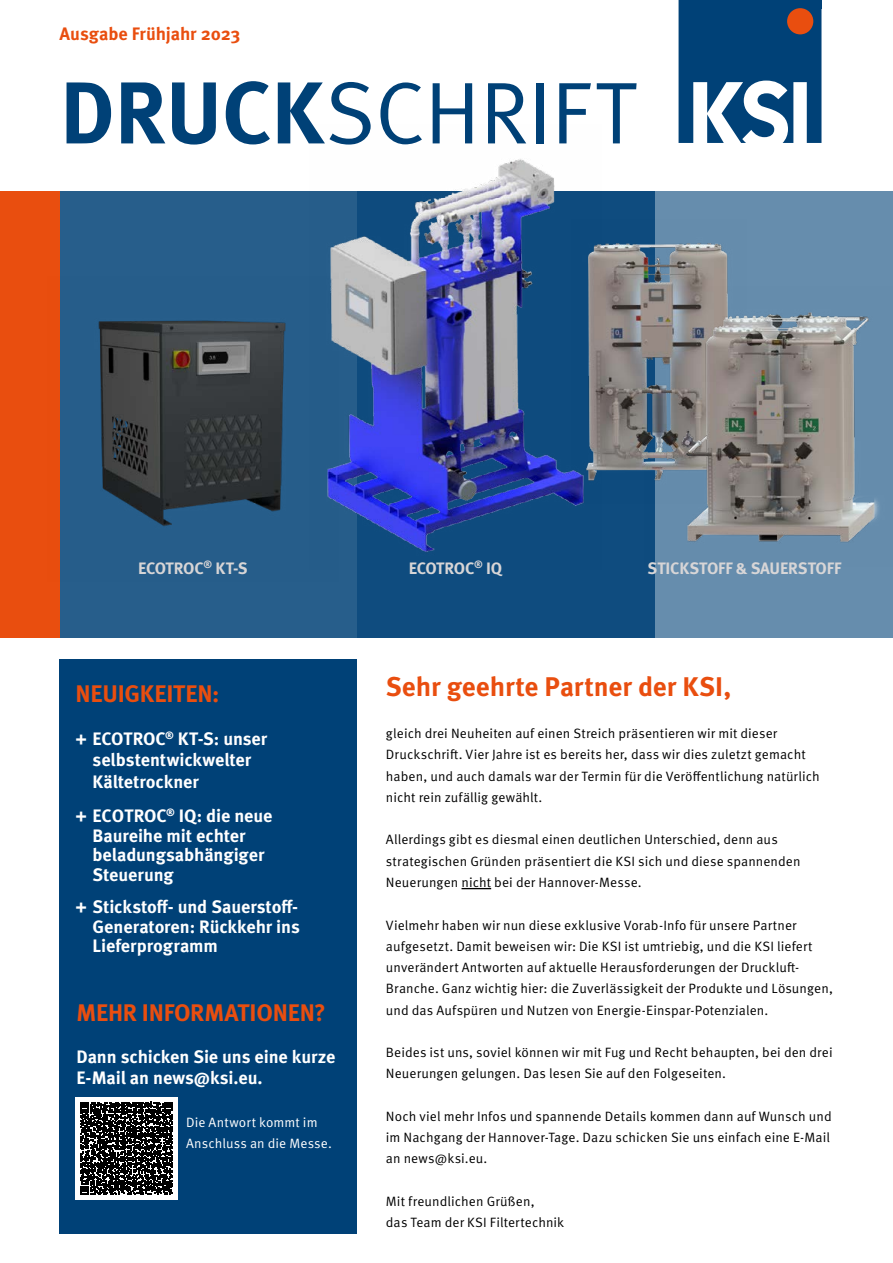
<style>
.page{position:relative;width:893px;height:1263px;background:#fff}
.page>*{position:absolute;margin:0;border:0;box-sizing:border-box;transform-origin:0 0}
.t1{font:87.75px "Meta OT";letter-spacing:-.01em;color:#004177}
.t2{font:700 27px "Meta OT";color:#e94e0f}
.t3{font:700 24px "Meta OT";letter-spacing:-.01em;color:#e94e0f}
.t4{font:700 18px/19.5px "Meta OT";letter-spacing:-.005em;color:#fff}
.t5{font:700 18px "Meta OT";letter-spacing:-.01em;color:#e94e0f}
.t6{font:700 16.5px "Meta OT";letter-spacing:-.015em;color:#d8d6d7}
.t7{font:13.5px/21.3px "Meta OT";letter-spacing:.005em;color:#000}
.t8{font:13.5px/21.3px "Meta OT";letter-spacing:.005em;color:#fff}
.s1{font-weight:700}
</style>
<div class="page">
<div style="left:60px;top:191px;width:595px;height:447px;background:#275e8b"></div>
<svg style="left:357px;top:191px;width:536px;height:447px;background:#407199"></svg>
<div style="left:0;top:191px;width:60px;height:447px;background:#e94e0f"></div>
<svg style="left:679px;top:0;width:142px;height:143px"></svg>
<div style="left:787px;top:8px;width:26px;height:26px;background:#e94e0f;border-radius:50%"></div>
<hr style="left:461px;top:888px;width:30px;height:1px;background:#000">
<div style="left:60px;top:659px;width:297px;height:574px;background:#004177"></div>
<div style="left:76px;top:1097px;width:102px;height:102px;background:#fff"></div>
<svg style="left:80px;top:1102px;width:93px;height:92px"></svg>
<img style="left:330px;top:159px;width:272px;height:410px">
<img style="left:572px;top:220px;width:174px;height:283px">
<img style="left:644px;top:286px;width:249px;height:281px">
<img style="left:98px;top:276px;width:240px;height:293px">
<p class="t5" style="left:60px;top:22px;width:182px">Ausgabe Frühjahr 2023</p>
<p class="t1" style="left:60px;top:60px;width:577px"><span class="s1">DRUCK</span>SCHRIFT</p>
<p class="t6" style="left:138px;top:558px;width:111px">ECOTROC<sup>®</sup> KT-S</p>
<p class="t6" style="left:409px;top:558px;width:95px">ECOTROC<sup>®</sup> IQ</p>
<p class="t6" style="left:648px;top:558px;width:195px">STICKSTOFF &amp; SAUERSTOFF</p>
<p class="t3" style="left:76px;top:678px;width:145px">NEUIGKEITEN:</p>
<p class="t4" style="left:93px;top:728px;width:176px;line-height:21.6px;text-indent:-17px">+ ECOTROC<sup>®</sup> KT-S: unser selbstentwickwelter<br>Kältetrockner</p>
<p class="t4" style="left:93px;top:806px;width:181px;text-indent:-17px">+ ECOTROC<sup>®</sup> IQ: die neue<br>Baureihe mit echter beladungsabhängiger<br>Steuerung</p>
<p class="t4" style="left:93px;top:897px;width:209px;text-align:justify;text-indent:-17px">+ Stickstoff- und Sauerstoff-Generatoren: Rückkehr ins Lieferprogramm</p>
<p class="t3" style="left:77px;top:997px;width:251px">MEHR INFORMATIONEN?</p>
<p class="t4" style="left:76px;top:1046px;width:260px;line-height:21.3px">Dann schicken Sie uns eine kurze<br>E-Mail an news@ksi.eu.</p>
<p class="t8" style="left:186px;top:1112px;width:147px">Die Antwort kommt im<br>Anschluss an die Messe.</p>
<p class="t2" style="left:386px;top:669px;width:347px">Sehr geehrte Partner der KSI,</p>
<p class="t7" style="left:386px;top:723px;width:435px">gleich drei Neuheiten auf einen Streich präsentieren wir mit dieser Druckschrift. Vier Jahre ist es bereits her, dass wir dies zuletzt gemacht haben, und auch damals war der Termin für die Veröffentlichung natürlich nicht rein zufällig gewählt.</p>
<p class="t7" style="left:386px;top:829px;width:416px">Allerdings gibt es diesmal einen deutlichen Unterschied, denn aus strategischen Gründen präsentiert die KSI sich und diese spannenden<br>Neuerungen nicht bei der Hannover-Messe.</p>
<p class="t7" style="left:386px;top:914px;width:449px">Vielmehr haben wir nun diese exklusive Vorab-Info für unsere Partner aufgesetzt. Damit beweisen wir: Die KSI ist umtriebig, und die KSI liefert unverändert Antworten auf aktuelle Herausforderungen der Druckluft-Branche. Ganz wichtig hier: die Zuverlässigkeit der Produkte und Lösungen, und das Aufspüren und Nutzen von Energie-Einspar-Potenzialen.</p>
<p class="t7" style="left:386px;top:1042px;width:448px">Beides ist uns, soviel können wir mit Fug und Recht behaupten, bei den drei<br>Neuerungen gelungen. Das lesen Sie auf den Folgeseiten.</p>
<p class="t7" style="left:386px;top:1106px;width:447px">Noch viel mehr Infos und spannende Details kommen dann auf Wunsch und im Nachgang der Hannover-Tage. Dazu schicken Sie uns einfach eine E-Mail an news@ksi.eu.</p>
<p class="t7" style="left:386px;top:1191px;width:150px">Mit freundlichen Grüßen,</p>
<p class="t7" style="left:386px;top:1212px;width:180px">das Team der KSI Filtertechnik</p>
</div>
